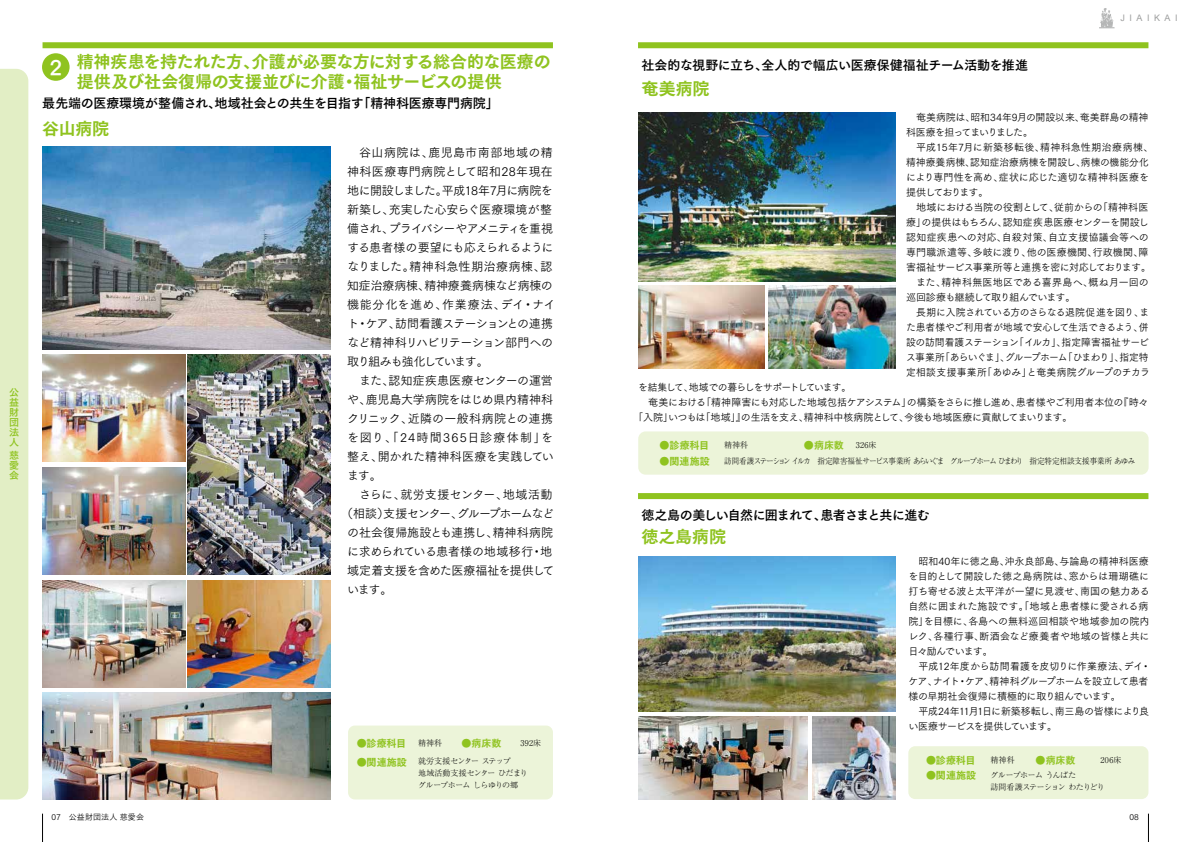
<style>
.page{position:relative;width:1191px;height:842px;background:#fff}
.page>*{position:absolute;margin:0;border:0;box-sizing:border-box;transform-origin:0 0}
.t1{font:20px "Tsuku Go Pro B";color:#fff}
.t2{font:17px/20px "Tsuku Go Pro E";letter-spacing:-.015em;color:#8fc31f}
.t3{font:13px "Tsuku Go Pro B";letter-spacing:-.03em;color:#000}
.t4{font:13px "Tsuku Go Pro B";letter-spacing:-.055em;color:#000}
.t5{font:12px/19px "Tsuku Go Pro R";letter-spacing:-.015em;color:#000}
.t6{font:12px "Tsuku Go Pro R";letter-spacing:-.095em;color:#000}
.t7{font:12px "Tsuku Go Pro R";letter-spacing:-.035em;color:#000}
.t8{font:12px "Tsuku Go Pro R";letter-spacing:.015em;color:#000}
.t9{font:10px/15px "Tsuku Go Pro R";letter-spacing:-.025em;color:#000}
.t10{font:10px/15px "Tsuku Go Pro R";letter-spacing:-.06em;color:#000}
.t11{font:10px/15px "Tsuku Go Pro R";letter-spacing:-.005em;color:#000}
.t12{font:10px "Tsuku Go Pro R";letter-spacing:.01em;color:#000}
.t13{font:10px "Tsuku Go Pro E";letter-spacing:-.005em;color:#8fc31f}
.t14{font:10px "Tsuku Go Pro R";letter-spacing:-.08em;color:#000}
.t15{font:10px "Tsuku Go Pro R";letter-spacing:.005em;color:#000}
.t16{font:10px "Tsuku Go Pro R";letter-spacing:.02em;color:#000}
.t17{font:10px "Tsuku Go Pro R";letter-spacing:-.09em;color:#000}
.t18{font:10px "Tsuku Go Pro R";letter-spacing:-.07em;color:#000}
.t19{font:10px/10px "Tsuku Go Pro B";color:#8fc31f;text-align:justify}
.t20{font:9px "Arial";letter-spacing:.5em;color:#9fa0a0}
.t21{font:300 8px/12px "Ryumin Pro";letter-spacing:-.065em;color:#000}
.t22{font:300 8px "Ryumin Pro";letter-spacing:-.09em;color:#000;scale:.94 1}
.t23{font:8px "Tsuku Go Pro R";letter-spacing:.01em;color:#000}
.s1{font-family:"Ryumin Pro";font-weight:300;font-size:8px;color:#000}
.s2{font-family:"Tsuku Go Pro E";font-weight:400;font-size:10px;color:#8fc31f}
</style>
<div class="page">
<img style="left:42px;top:580px;width:143px;height:107px">
<img style="left:42px;top:692px;width:289px;height:107px">
<img style="left:42px;top:147px;width:289px;height:202px">
<div style="left:638px;top:431px;width:510px;height:44px;background:#ecf4d9;border-radius:7px"></div>
<img style="left:638px;top:286px;width:126px;height:83px">
<img style="left:638px;top:113px;width:257px;height:168px">
<img style="left:769px;top:286px;width:126px;height:83px">
<div style="left:638px;top:42px;width:510px;height:6px;background:#8fc31f"></div>
<div style="left:908px;top:746px;width:240px;height:53px;background:#ecf4d9;border-radius:7px"></div>
<div style="left:348px;top:725px;width:205px;height:74px;background:#ecf4d9"></div>
<img style="left:638px;top:716px;width:169px;height:83px">
<img style="left:638px;top:556px;width:257px;height:156px">
<img style="left:812px;top:716px;width:83px;height:83px">
<div style="left:638px;top:493px;width:510px;height:6px;background:#8fc31f"></div>
<div style="left:42px;top:53px;width:28px;height:28px;background:#8fc31f;border-radius:50%"></div>
<div style="left:0;top:69px;width:28px;height:730px;background:#e2eec5"></div>
<div style="left:43px;top:42px;width:510px;height:6px;background:#8fc31f"></div>
<img style="left:188px;top:354px;width:143px;height:220px">
<img style="left:42px;top:467px;width:143px;height:108px">
<img style="left:188px;top:580px;width:143px;height:108px">
<img style="left:42px;top:354px;width:143px;height:108px">
<svg style="left:1099px;top:8px;width:15px;height:20px"></svg>
<svg style="left:42px;top:814px;width:1px;height:28px"></svg>
<svg style="left:1148px;top:814px;width:1px;height:28px"></svg>
<p class="t19" style="left:9px;top:386px;width:11px">公益財団法人</p>
<p class="t19" style="left:9px;top:449px;width:11px">慈愛会</p>
<h1 class="t1" style="left:50px;top:50px;width:14px">2</h1>
<h2 class="t2" style="left:77px;top:49px;width:475px">精神疾患を持たれた方、介護が必要な方に対する総合的な医療の提供及び社会復帰の支援並びに介護・福祉サービスの提供</h2>
<h3 class="t3" style="left:42px;top:92px;width:458px">最先端の医療環境が整備され、地域社会との共生を目指す「精神科医療専門病院」</h3>
<h2 class="t2" style="left:42px;top:117px;width:69px">谷山病院</h2>
<p class="t5" style="left:347px;top:142px;width:210px;text-indent:12px">谷山病院は、鹿児島市南部地域の精神科医療専門病院として昭和28年現在地に開設しました。平成18年7月に病院を新築し、充実した心安らぐ医療環境が整備され、プライバシーやアメニティを重視する患者様の要望にも応えられるようになりました。精神科急性期治療病棟、認知症治療病棟、精神療養病棟など病棟の機能分化を進め、作業療法、デイ・ナイト・ケア、訪問看護ステーションとの連携など精神科リハビリテーション部門への取り組みも強化しています。</p>
<p class="t5" style="left:347px;top:370px;width:208px;text-align:justify;text-indent:12px">また、認知症疾患医療センターの運営や、鹿児島大学病院をはじめ県内精神科クリニック、近隣の一般科病院との連携を図り、「24時間365日診療体制」を整え、開かれた精神科医療を実践しています。</p>
<p class="t8" style="left:359px;top:485px;width:195px">さらに、就労支援センター、地域活動</p>
<p class="t6" style="left:341px;top:504px;width:214px">（相談）支援センター、グループホームなど</p>
<p class="t5" style="left:347px;top:522px;width:207px">の社会復帰施設とも連携し、精神科病院</p>
<p class="t5" style="left:347px;top:541px;width:207px">に求められている患者様の地域移行・地</p>
<p class="t7" style="left:347px;top:561px;width:209px">域定着支援を含めた医療福祉を提供して</p>
<p class="t5" style="left:347px;top:579px;width:47px">います。</p>
<p class="t13" style="left:357px;top:734px;width:87px">●診療科目 <span class="s1">精神科</span></p>
<p class="t21" style="left:418px;top:755px;width:111px;text-indent:-61px"><span class="s2">●関連施設</span> 就労支援センター ステップ<br>地域活動支援センター ひだまりグループホーム しらゆりの郷</p>
<p class="t13" style="left:461px;top:734px;width:42px">●病床数</p>
<p class="t21" style="left:520px;top:736px;width:22px">392床</p>
<p class="t20" style="left:1120px;top:12px;width:59px">JIAIKAI</p>
<h3 class="t3" style="left:641px;top:54px;width:388px">社会的な視野に立ち、全人的で幅広い医療保健福祉チーム活動を推進</h3>
<h2 class="t2" style="left:641px;top:76px;width:69px">奄美病院</h2>
<p class="t9" style="left:906px;top:109px;width:244px;text-indent:10px">奄美病院は、昭和34年9月の開設以来、奄美群島の精神科医療を担ってまいりました。</p>
<p class="t11" style="left:906px;top:139px;width:249px;text-indent:10px">平成15年7月に新築移転後、精神科急性期治療病棟、精神療養病棟、認知症治療病棟を開設し、病棟の機能分化により専門性を高め、症状に応じた適切な精神科医療を提供しております。</p>
<p class="t9" style="left:916px;top:199px;width:234px">地域における当院の役割として、従前からの「精神科医</p>
<p class="t9" style="left:906px;top:214px;width:244px">療」の提供はもちろん、認知症疾患医療センターを開設し</p>
<p class="t12" style="left:906px;top:229px;width:244px">認知症疾患への対応、自殺対策、自立支援協議会等への</p>
<p class="t12" style="left:906px;top:244px;width:244px">専門職派遣等、多岐に渡り、他の医療機関、行政機関、障</p>
<p class="t10" style="left:906px;top:259px;width:246px">害福祉サービス事業所等と連携を密に対応しております。</p>
<p class="t16" style="left:916px;top:274px;width:234px">また、精神科無医地区である喜界島へ、概ね月一回の</p>
<p class="t18" style="left:906px;top:289px;width:171px">巡回診療も継続して取り組んでいます。</p>
<p class="t9" style="left:916px;top:304px;width:235px">長期に入院されている方のさらなる退院促進を図り、ま</p>
<p class="t9" style="left:906px;top:319px;width:244px">た患者様やご利用者が地域で安心して生活できるよう、併</p>
<p class="t9" style="left:906px;top:334px;width:244px">設の訪問看護ステーション「イルカ」、指定障害福祉サービ</p>
<p class="t14" style="left:906px;top:349px;width:244px">ス事業所「あらいぐま」、グループホーム「ひまわり」、指定特</p>
<p class="t15" style="left:906px;top:364px;width:245px">定相談支援事業所「あゆみ」と奄美病院グループのチカラ</p>
<p class="t17" style="left:638px;top:379px;width:214px">を結集して、地域での暮らしをサポートしています。</p>
<p class="t9" style="left:648px;top:394px;width:502px">奄美における「精神障害にも対応した地域包括ケアシステム」の構築をさらに推し進め、患者様やご利用者本位の『時々</p>
<p class="t10" style="left:633px;top:409px;width:441px">「入院」いつもは「地域」』の生活を支え、精神科中核病院として、今後も地域医療に貢献してまいります。</p>
<p class="t13" style="left:659px;top:436px;width:51px">●診療科目</p>
<p class="t21" style="left:724px;top:439px;width:26px">精神科</p>
<p class="t13" style="left:804px;top:436px;width:74px">●病床数 <span class="s1">326床</span></p>
<p class="t13" style="left:659px;top:452px;width:52px">●関連施設</p>
<p class="t22" style="left:724px;top:455px;width:439px">訪問看護ステーション イルカ　指定障害福祉サービス事業所 あらいぐま　グループホーム ひまわり　指定特定相談支援事業所 あゆみ</p>
<h3 class="t4" style="left:641px;top:503px;width:290px">徳之島の美しい自然に囲まれて、患者さまと共に進む</h3>
<h2 class="t2" style="left:641px;top:524px;width:86px">徳之島病院</h2>
<p class="t9" style="left:908px;top:552px;width:243px;text-align:justify;text-indent:10px">昭和40年に徳之島、沖永良部島、与論島の精神科医療を目的として開設した徳之島病院は、窓からは珊瑚礁に打ち寄せる波と太平洋が一望に見渡せ、南国の魅力ある自然に囲まれた施設です。「地域と患者様に愛される病院」を目標に、各島への無料巡回相談や地域参加の院内レク、各種行事、断酒会など療養者や地域の皆様と共に日々励んでいます。</p>
<p class="t9" style="left:908px;top:657px;width:244px;text-indent:10px">平成12年度から訪問看護を皮切りに作業療法、デイ・ケア、ナイト・ケア、精神科グループホームを設立して患者様の早期社会復帰に積極的に取り組んでいます。</p>
<p class="t10" style="left:908px;top:702px;width:242px;text-indent:10px">平成24年11月1日に新築移転し、南三島の皆様により良い医療サービスを提供しています。</p>
<p class="t13" style="left:926px;top:752px;width:51px">●診療科目</p>
<p class="t21" style="left:990px;top:754px;width:26px">精神科</p>
<p class="t13" style="left:926px;top:766px;width:52px">●関連施設</p>
<p class="t21" style="left:990px;top:769px;width:116px">グループホーム うんばた<br>訪問看護ステーション わたりどり</p>
<p class="t13" style="left:1035px;top:752px;width:42px">●病床数</p>
<p class="t21" style="left:1100px;top:753px;width:22px">206床</p>
<p class="t23" style="left:52px;top:810px;width:94px">07　公益財団法人 慈愛会</p>
<p class="t23" style="left:1129px;top:810px;width:11px">08</p>
</div>
